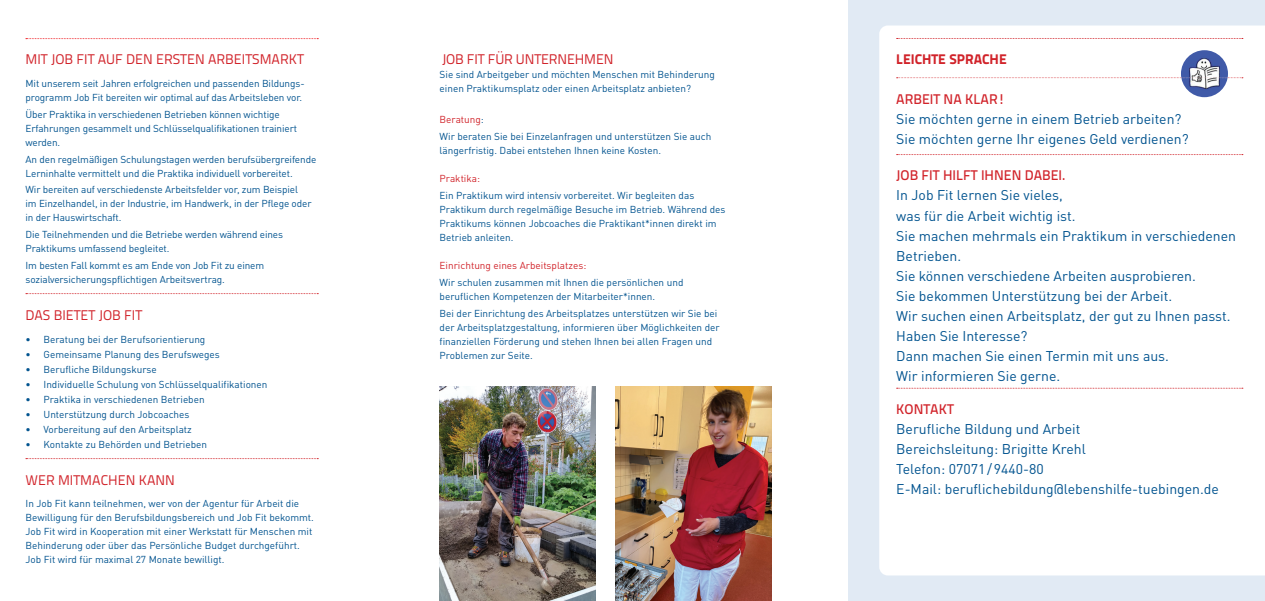
<style>
.page{position:relative;width:1265px;height:601px;background:#fff}
.page>*{position:absolute;margin:0;border:0;box-sizing:border-box;transform-origin:0 0}
.t1{font:14px/20px "DINOT";color:#00538f}
.t2{font:14px "Titillium Text 22 L 400 wt";color:#d1232a}
.t3{font:14px "Titillium Text 22 L 600 wt";color:#d1232a}
.t4{font:14px "Titillium Text 22 L 999 wt";color:#d1232a}
.t5{font:10px/14px "DINOT";color:#00538f}
.t6{font:10px "DINOT";color:#d1232a}
.s1{color:#d1232a}
</style>
<div class="page">
<svg style="left:26px;top:293px;width:292px;height:1px"></svg>
<svg style="left:26px;top:458px;width:292px;height:1px"></svg>
<svg style="left:26px;top:38px;width:292px;height:1px"></svg>
<div style="left:848px;top:0;width:416px;height:601px;background:#e1eaf4"></div>
<div style="left:879px;top:26px;width:385px;height:549px;background:#fff"></div>
<svg style="left:896px;top:38px;width:346px;height:1px"></svg>
<svg style="left:896px;top:77px;width:346px;height:1px"></svg>
<svg style="left:896px;top:154px;width:346px;height:1px"></svg>
<svg style="left:896px;top:388px;width:346px;height:1px"></svg>
<img style="left:1180px;top:50px;width:47px;height:47px">
<img style="left:1190px;top:77px;width:37px;height:1px">
<img style="left:439px;top:387px;width:156px;height:214px">
<img style="left:615px;top:387px;width:156px;height:214px">
<h1 class="t2" style="left:26px;top:49px;width:280px">MIT JOB FIT AUF DEN ERSTEN ARBEITSMARKT</h1>
<p class="t5" style="left:26px;top:76px;width:280px">Mit unserem seit Jahren erfolgreichen und passenden Bildungs&shy;programm Job Fit bereiten wir optimal auf das Arbeitsleben vor.</p>
<p class="t5" style="left:26px;top:107px;width:273px">Über Praktika in verschiedenen Betrieben können wichtige<br>Erfahrungen gesammelt und Schlüsselqualifikationen trainiert werden.</p>
<p class="t5" style="left:26px;top:152px;width:292px">An den regelmäßigen Schulungstagen werden berufsübergreifende<br>Lerninhalte vermittelt und die Praktika individuell vorbereitet.</p>
<p class="t5" style="left:26px;top:183px;width:287px">Wir bereiten auf verschiedenste Arbeitsfelder vor, zum Beispiel im Einzelhandel, in der Industrie, im Handwerk, in der Pflege oder in der Hauswirtschaft.</p>
<p class="t5" style="left:26px;top:227px;width:259px">Die Teilnehmenden und die Betriebe werden während eines<br>Praktikums umfassend begleitet.</p>
<p class="t5" style="left:26px;top:258px;width:240px">Im besten Fall kommt es am Ende von Job Fit zu einem sozialversicherungspflichtigen Arbeitsvertrag.</p>
<h1 class="t2" style="left:26px;top:304px;width:118px">DAS BIETET JOB FIT</h1>
<p class="t5" style="left:26px;top:332px;width:181px">• Beratung bei der Berufsorientierung</p>
<p class="t5" style="left:26px;top:347px;width:196px">• Gemeinsame Planung des Berufsweges</p>
<p class="t5" style="left:26px;top:362px;width:133px">• Berufliche Bildungskurse</p>
<p class="t5" style="left:26px;top:377px;width:243px">• Individuelle Schulung von Schlüsselqualifikationen</p>
<p class="t5" style="left:26px;top:392px;width:181px">• Praktika in verschiedenen Betrieben</p>
<p class="t5" style="left:26px;top:407px;width:165px">• Unterstützung durch Jobcoaches</p>
<p class="t5" style="left:26px;top:422px;width:168px">• Vorbereitung auf den Arbeitsplatz</p>
<p class="t5" style="left:26px;top:437px;width:183px">• Kontakte zu Behörden und Betrieben</p>
<h1 class="t2" style="left:26px;top:469px;width:151px">WER MITMACHEN KANN</h1>
<p class="t5" style="left:26px;top:496px;width:290px">In Job Fit kann teilnehmen, wer von der Agentur für Arbeit die Bewilligung für den Berufsbildungsbereich und Job Fit bekommt.<br>Job Fit wird in Kooperation mit einer Werkstatt für Menschen mit Behinderung oder über das Persönliche Budget durchgeführt.<br>Job Fit wird für maximal 27 Monate bewilligt.</p>
<h1 class="t2" style="left:442px;top:49px;width:173px">JOB FIT FÜR UNTERNEHMEN</h1>
<p class="t5" style="left:439px;top:68px;width:277px">Sie sind Arbeitgeber und möchten Menschen mit Behinderung einen Praktikumsplatz oder einen Arbeitsplatz anbieten?</p>
<p class="t5" style="left:439px;top:111px;width:273px;line-height:16.8px"><span class="s1">Beratung</span>:<br>Wir beraten Sie bei Einzelanfragen und unterstützen Sie auch</p>
<p class="t5" style="left:439px;top:143px;width:223px">längerfristig. Dabei entstehen Ihnen keine Kosten.</p>
<p class="t6" style="left:439px;top:172px;width:42px">Praktika:</p>
<p class="t5" style="left:439px;top:188px;width:287px">Ein Praktikum wird intensiv vorbereitet. Wir begleiten das Praktikum durch regelmäßige Besuche im Betrieb. Während des Praktikums können Jobcoaches die Praktikant*innen direkt im Betrieb anleiten.</p>
<p class="t6" style="left:439px;top:259px;width:148px">Einrichtung eines Arbeitsplatzes:</p>
<p class="t5" style="left:439px;top:275px;width:245px">Wir schulen zusammen mit Ihnen die persönlichen und beruflichen Kompetenzen der Mitarbeiter*innen.</p>
<p class="t5" style="left:439px;top:306px;width:281px">Bei der Einrichtung des Arbeitsplatzes unterstützen wir Sie bei der Arbeitsplatzgestaltung, informieren über Möglichkeiten der finanziellen Förderung und stehen Ihnen bei allen Fragen und Problemen zur Seite.</p>
<h1 class="t4" style="left:896px;top:48px;width:112px">LEICHTE SPRACHE</h1>
<h1 class="t3" style="left:896px;top:88px;width:110px">ARBEIT NA KLAR!</h1>
<h1 class="t1" style="left:896px;top:108px;width:294px">Sie möchten gerne in einem Betrieb arbeiten?<br>Sie möchten gerne Ihr eigenes Geld verdienen?</h1>
<h1 class="t3" style="left:896px;top:165px;width:171px">JOB FIT HILFT IHNEN DABEI.</h1>
<p class="t1" style="left:896px;top:185px;width:341px">In Job Fit lernen Sie vieles,<br>was für die Arbeit wichtig ist.<br>Sie machen mehrmals ein Praktikum in verschiedenen Betrieben.<br>Sie können verschiedene Arbeiten ausprobieren.<br>Sie bekommen Unterstützung bei der Arbeit.<br>Wir suchen einen Arbeitsplatz, der gut zu Ihnen passt.<br>Haben Sie Interesse?<br>Dann machen Sie einen Termin mit uns aus.<br>Wir informieren Sie gerne.</p>
<h1 class="t3" style="left:896px;top:399px;width:59px">KONTAKT</h1>
<h1 class="t1" style="left:896px;top:419px;width:324px">Berufliche Bildung und Arbeit<br>Bereichsleitung: Brigitte Krehl<br>Telefon: 07071 / 9440-80<br>E-Mail: beruflichebildung@lebenshilfe-tuebingen.de</h1>
</div>
